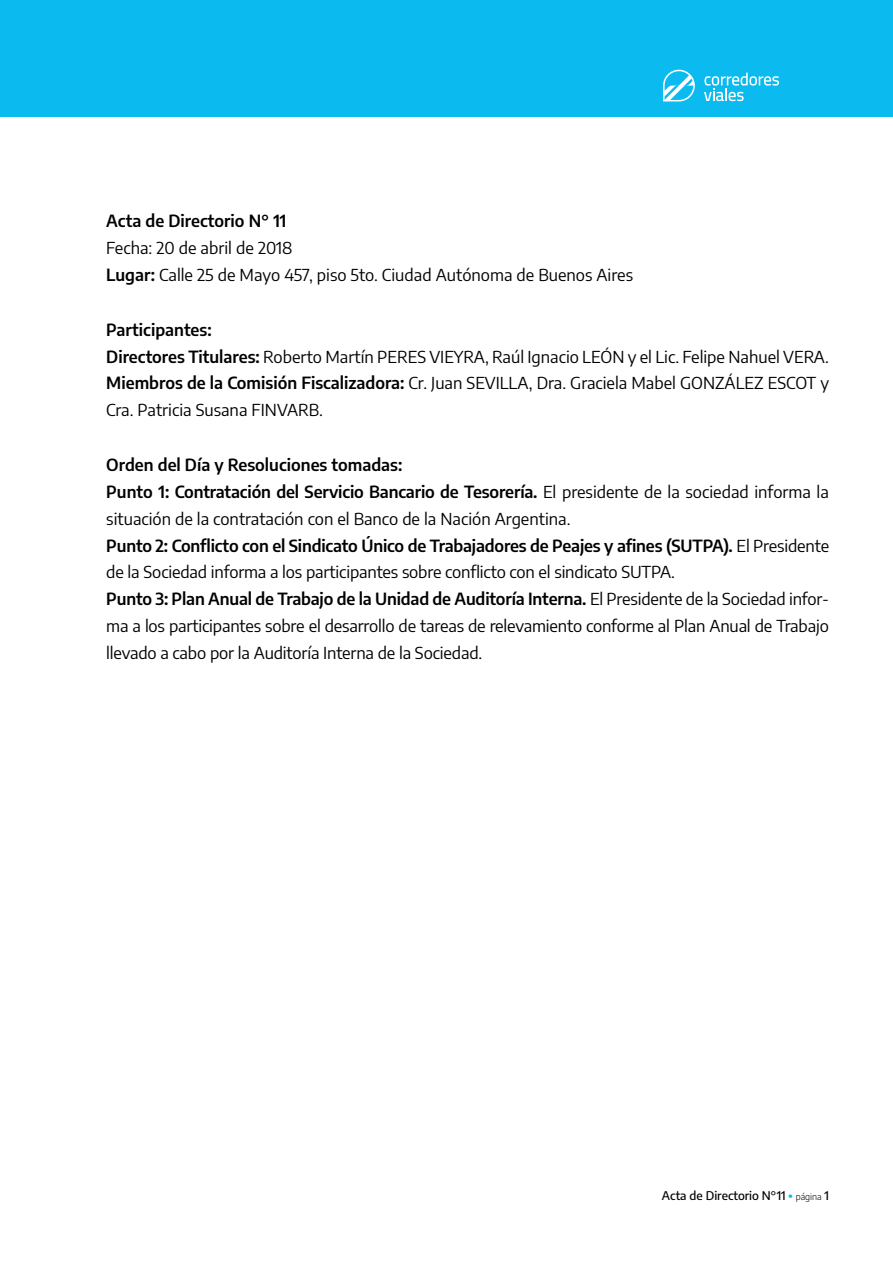
<style>
.page{position:relative;width:893px;height:1263px;background:#fff}
.page>*{position:absolute;margin:0;border:0;box-sizing:border-box;transform-origin:0 0}
.t1{font:16.5px/27px "Encode Sans";letter-spacing:-.005em;color:#000}
.t2{font:600 16.5px "Encode Sans";color:#000}
.t3{font:500 12px "Encode Sans";color:#000}
.s1{font-weight:600}
.s2{font-weight:900;font-size:13.5px;color:#0bbbef}
.s3{font-weight:300;font-size:9px}
</style>
<div class="page">
<div style="left:0;top:0;width:893px;height:117px;background:#0bbbef"></div>
<svg style="left:704px;top:73px;width:75px;height:28px"></svg>
<svg style="left:663px;top:70px;width:32px;height:31px"></svg>
<p class="t2" style="left:106px;top:209px;width:182px">Acta de Directorio N° 11</p>
<p class="t1" style="left:106px;top:234px;width:528px">Fecha: 20 de abril de 2018<br><span class="s1">Lugar:</span> Calle 25 de Mayo 457, piso 5to. Ciudad Autónoma de Buenos Aires</p>
<p class="t1" style="left:106px;top:315px;width:724px"><span class="s1">Participantes:<br>Directores Titulares:</span> Roberto Martín PERES VIEYRA, Raúl Ignacio LEÓN y el Lic. Felipe Nahuel VERA.<br><span class="s1">Miembros de la Comisión Fiscalizadora:</span> Cr. Juan SEVILLA, Dra. Graciela Mabel GONZÁLEZ ESCOT y Cra. Patricia Susana FINVARB.</p>
<p class="t1" style="left:106px;top:450px;width:724px"><span class="s1">Orden del Día y Resoluciones tomadas:<br>Punto 1: Contratación del Servicio Bancario de Tesorería.</span> El presidente de la sociedad informa la situación de la contratación con el Banco de la Nación Argentina.<br><span class="s1">Punto 2: Conflicto con el Sindicato Único de Trabajadores de Peajes y afines (SUTPA).</span> El Presidente de la Sociedad informa a los participantes sobre conflicto con el sindicato SUTPA.<br><span class="s1">Punto 3: Plan Anual de Trabajo de la Unidad de Auditoría Interna.</span> El Presidente de la Sociedad infor&shy;ma a los participantes sobre el desarrollo de tareas de relevamiento conforme al Plan Anual de Trabajo llevado a cabo por la Auditoría Interna de la Sociedad.</p>
<p class="t3" style="left:662px;top:1187px;width:169px">Acta de Directorio N°11 <span class="s2">·</span> <span class="s3">página</span> 1</p>
</div>
